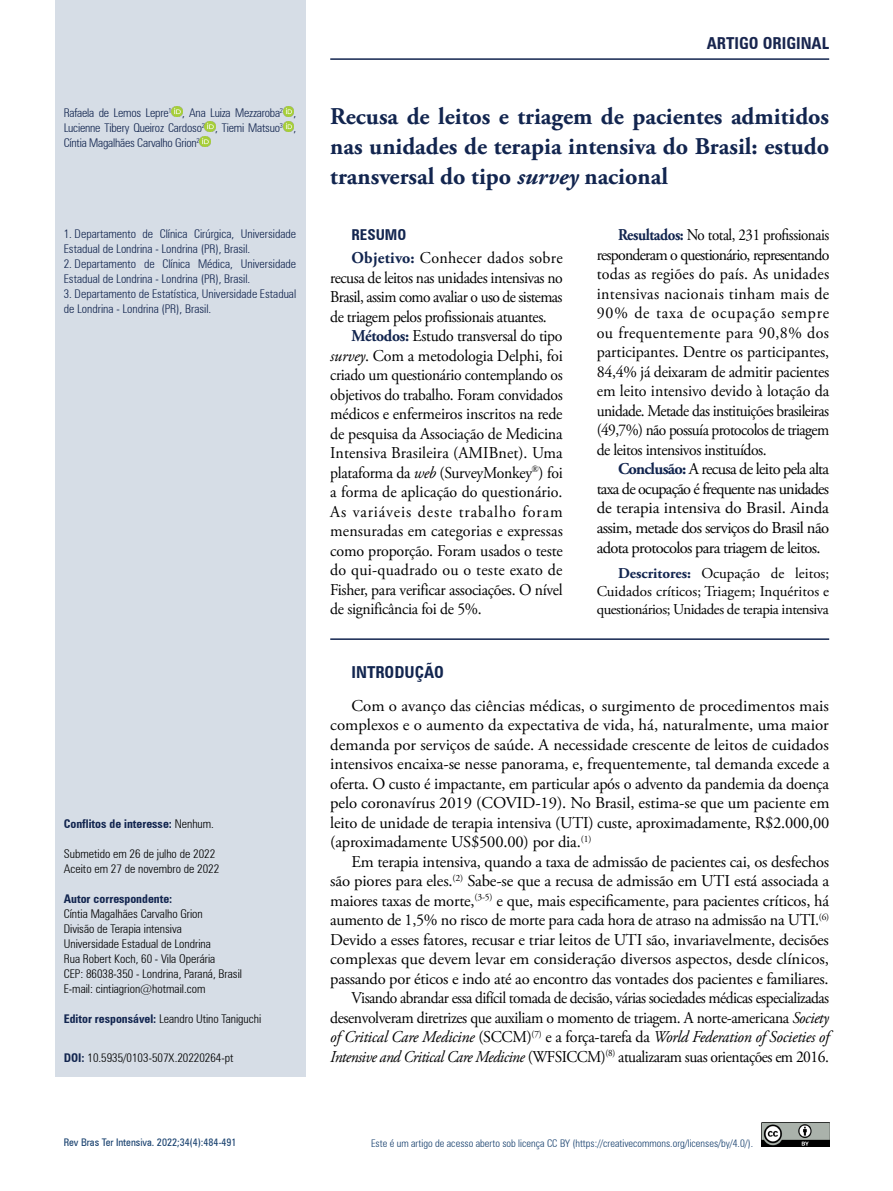
<style>
.page{position:relative;width:893px;height:1191px;background:#fff}
.page>*{position:absolute;margin:0;border:0;box-sizing:border-box;transform-origin:0 0}
.t1{font:700 24px/30px "Adobe Garamond Pro";color:#12254f;text-align:justify}
.t2{font:16.5px/19.5px "Adobe Garamond Pro";letter-spacing:-.015em;color:#000;text-align:justify}
.t3{font:16.5px/19.5px "Adobe Garamond Pro";letter-spacing:-.015em;color:#000;text-align:justify;scale:.9 1}
.t4{font:16.5px "Adobe Garamond Pro";letter-spacing:-.015em;color:#000;scale:.95 1}
.t5{font:16.5px "Adobe Garamond Pro";letter-spacing:.005em;color:#000}
.t6{font:16.5px "Adobe Garamond Pro";letter-spacing:-.035em;color:#000;scale:.93 1}
.t7{font:16.5px "Adobe Garamond Pro";letter-spacing:-.015em;color:#000;scale:.94 1}
.t8{font:16.5px "Adobe Garamond Pro";letter-spacing:.055em;color:#000}
.t9{font:16.5px "Adobe Garamond Pro";letter-spacing:.015em;color:#000}
.t10{font:16.5px "Adobe Garamond Pro";letter-spacing:.02em;color:#000}
.t11{font:700 condensed 16.5px "Zurich BT";color:#18254e}
.t12{font:700 condensed 16.5px "Zurich BT";color:#12254f}
.t13{font:15px/18px "Adobe Garamond Pro";letter-spacing:-.03em;color:#000;text-align:justify}
.t14{font:700 condensed 15px "Zurich BT";color:#12254f}
.t15{font:300 condensed 12px/15px "Zurich BT";color:#12254f}
.t16{font:300 condensed 12px/15px "Zurich BT";color:#000}
.t17{font:700 condensed 12px "Zurich BT";color:#12254f}
.t18{font:300 condensed 10.5px "Zurich BT";color:#163f6d}
.t19{font:condensed 10.5px "Zurich BT";color:#163f6d}
.s1{font-style:italic}
.s2{font-weight:700;color:#12254f}
.s3{font-weight:300;color:#000}
</style>
<div class="page">
<div style="left:55px;top:0;width:250px;height:1076px;background:#d5dce6"></div>
<svg style="left:172px;top:106px;width:10px;height:11px"></svg>
<svg style="left:283px;top:106px;width:11px;height:26px"></svg>
<svg style="left:200px;top:121px;width:15px;height:26px"></svg>
<img style="left:761px;top:1122px;width:68px;height:24px">
<hr style="left:330px;top:58px;width:499px;height:2px;background:#12254f">
<hr style="left:330px;top:638px;width:499px;height:2px;background:#12254f">
<p class="t11" style="left:707px;top:33px;width:124px">ARTIGO ORIGINAL</p>
<p class="t15" style="left:64px;top:105px;width:234px;text-align:justify">Rafaela de Lemos Lepre<sup>1</sup> , Ana Luiza Mezzaroba<sup>2</sup> , Lucienne Tibery Queiroz Cardoso<sup>2</sup> , Tiemi Matsuo<sup>3</sup> , Cíntia Magalhães Carvalho Grion<sup>2</sup></p>
<h1 class="t1" style="left:330px;top:102px;width:500px">Recusa de leitos e triagem de pacientes admitidos nas unidades de terapia intensiva do Brasil: estudo transversal do tipo <span class="s1">survey</span> nacional</h1>
<p class="t15" style="left:64px;top:226px;width:234px">1. Departamento de Clínica Cirúrgica, Universidade<br>Estadual de Londrina - Londrina (PR), Brasil.</p>
<p class="t15" style="left:64px;top:256px;width:234px">2. Departamento de Clínica Médica, Universidade<br>Estadual de Londrina - Londrina (PR), Brasil.</p>
<p class="t15" style="left:64px;top:286px;width:234px">3. Departamento de Estatística, Universidade Estadual de Londrina - Londrina (PR), Brasil.</p>
<p class="t14" style="left:351px;top:225px;width:56px">RESUMO</p>
<p class="t3" style="left:597px;top:226px;width:260px;text-indent:21px"><span class="s2">Resultados:</span> No total, 231 profissionais responderam o questionário, representando todas as regiões do país. As unidades intensivas nacionais tinham mais de 90% de taxa de ocupação sempre ou frequentemente para 90,8% dos participantes. Dentre os participantes, 84,4% já deixaram de admitir pacientes em leito intensivo devido à lotação da unidade. Metade das instituições brasileiras (49,7%) não possuía protocolos de triagem de leitos intensivos instituídos.</p>
<p class="t2" style="left:597px;top:460px;width:234px;text-indent:21px"><span class="s2">Conclusão:</span> A recusa de leito pela alta taxa de ocupação é frequente nas unidades de terapia intensiva do Brasil. Ainda assim, metade dos serviços do Brasil não adota protocolos para triagem de leitos.</p>
<p class="t13" style="left:597px;top:565px;width:234px;text-indent:21px"><span class="s2">Descritores:</span> Ocupação de leitos; Cuidados críticos; Triagem; Inquéritos e questionários; Unidades de terapia intensiva</p>
<p class="t10" style="left:351px;top:248px;width:213px"><span class="s2">Objetivo:</span> Conhecer dados sobre</p>
<p class="t4" style="left:330px;top:268px;width:246px">recusa de leitos nas unidades intensivas no</p>
<p class="t6" style="left:330px;top:287px;width:251px">Brasil, assim como avaliar o uso de sistemas</p>
<p class="t4" style="left:330px;top:307px;width:230px">de triagem pelos profissionais atuantes.</p>
<p class="t4" style="left:351px;top:326px;width:224px"><span class="s2">Métodos:</span> Estudo transversal do tipo</p>
<p class="t2" style="left:330px;top:346px;width:234px"><span class="s1">survey</span>. Com a metodologia Delphi, foi</p>
<p class="t7" style="left:330px;top:365px;width:249px">criado um questionário contemplando os</p>
<p class="t4" style="left:330px;top:385px;width:246px">objetivos do trabalho. Foram convidados</p>
<p class="t2" style="left:330px;top:405px;width:234px">médicos e enfermeiros inscritos na rede</p>
<p class="t2" style="left:330px;top:424px;width:234px">de pesquisa da Associação de Medicina</p>
<p class="t5" style="left:330px;top:443px;width:234px">Intensiva Brasileira (AMIBnet). Uma</p>
<p class="t4" style="left:330px;top:463px;width:246px">plataforma da <span class="s1">web</span> (SurveyMonkey<sup>®</sup>) foi</p>
<p class="t2" style="left:330px;top:483px;width:234px">a forma de aplicação do questionário.</p>
<p class="t8" style="left:330px;top:502px;width:234px">As variáveis deste trabalho foram</p>
<p class="t5" style="left:330px;top:521px;width:234px">mensuradas em categorias e expressas</p>
<p class="t2" style="left:330px;top:541px;width:234px">como proporção. Foram usados o teste</p>
<p class="t9" style="left:330px;top:560px;width:234px">do qui-quadrado ou o teste exato de</p>
<p class="t4" style="left:330px;top:580px;width:246px">Fisher, para verificar associações. O nível</p>
<p class="t4" style="left:330px;top:599px;width:161px">de significância foi de 5%.</p>
<p class="t17" style="left:64px;top:816px;width:152px">Conflitos de interesse: <span class="s3">Nenhum.</span></p>
<p class="t16" style="left:64px;top:846px;width:157px">Submetido em 26 de julho de 2022<br>Aceito em 27 de novembro de 2022</p>
<p class="t17" style="left:64px;top:891px;width:110px">Autor correspondente:</p>
<p class="t16" style="left:64px;top:906px;width:180px">Cíntia Magalhães Carvalho Grion<br>Divisão de Terapia intensiva<br>Universidade Estadual de Londrina<br>Rua Robert Koch, 60 - Vila Operária<br>CEP: 86038-350 - Londrina, Paraná, Brasil E-mail: cintiagrion@hotmail.com</p>
<p class="t16" style="left:64px;top:1011px;width:199px"><span class="s2">Editor responsável:</span> Leandro Utino Taniguchi</p>
<p class="t16" style="left:64px;top:1050px;width:171px"><span class="s2">DOI:</span> 10.5935/0103-507X.20220264-pt</p>
<p class="t12" style="left:351px;top:662px;width:94px">INTRODUÇÃO</p>
<p class="t2" style="left:330px;top:696px;width:501px;text-indent:21px">Com o avanço das ciências médicas, o surgimento de procedimentos mais complexos e o aumento da expectativa de vida, há, naturalmente, uma maior demanda por serviços de saúde. A necessidade crescente de leitos de cuidados intensivos encaixa-se nesse panorama, e, frequentemente, tal demanda excede a oferta. O custo é impactante, em particular após o advento da pandemia da doença pelo coronavírus 2019 (COVID-19). No Brasil, estima-se que um paciente em leito de unidade de terapia intensiva (UTI) custe, aproximadamente, R$2.000,00 (aproximadamente US$500.00) por dia.<sup>(1)</sup></p>
<p class="t2" style="left:330px;top:852px;width:501px;text-align:right">Em terapia intensiva, quando a taxa de admissão de pacientes cai, os desfechos são piores para eles.<sup>(2)</sup> Sabe-se que a recusa de admissão em UTI está associada a maiores taxas de morte,<sup>(3-5)</sup> e que, mais especificamente, para pacientes críticos, há aumento de 1,5% no risco de morte para cada hora de atraso na admissão na UTI.<sup>(6)<br></sup>Devido a esses fatores, recusar e triar leitos de UTI são, invariavelmente, decisões complexas que devem levar em consideração diversos aspectos, desde clínicos, passando por éticos e indo até ao encontro das vontades dos pacientes e familiares.<br>Visando abrandar essa difícil tomada de decisão, várias sociedades médicas especializadas desenvolveram diretrizes que auxiliam o momento de triagem. A norte-americana <span class="s1">Society of Critical Care Medicine</span> (SCCM)<sup>(7)</sup> e a força-tarefa da <span class="s1">World Federation of Societies of Intensive and Critical Care Medicine</span> (WFSICCM)<sup>(8)</sup> atualizaram suas orientações em 2016.</p>
<p class="t19" style="left:64px;top:1135px;width:174px">Rev Bras Ter Intensiva. 2022;34(4):484-491</p>
<p class="t18" style="left:371px;top:1137px;width:384px">Este é um artigo de acesso aberto sob licença CC BY (https://creativecommons.org/licenses/by/4.0/).</p>
</div>
